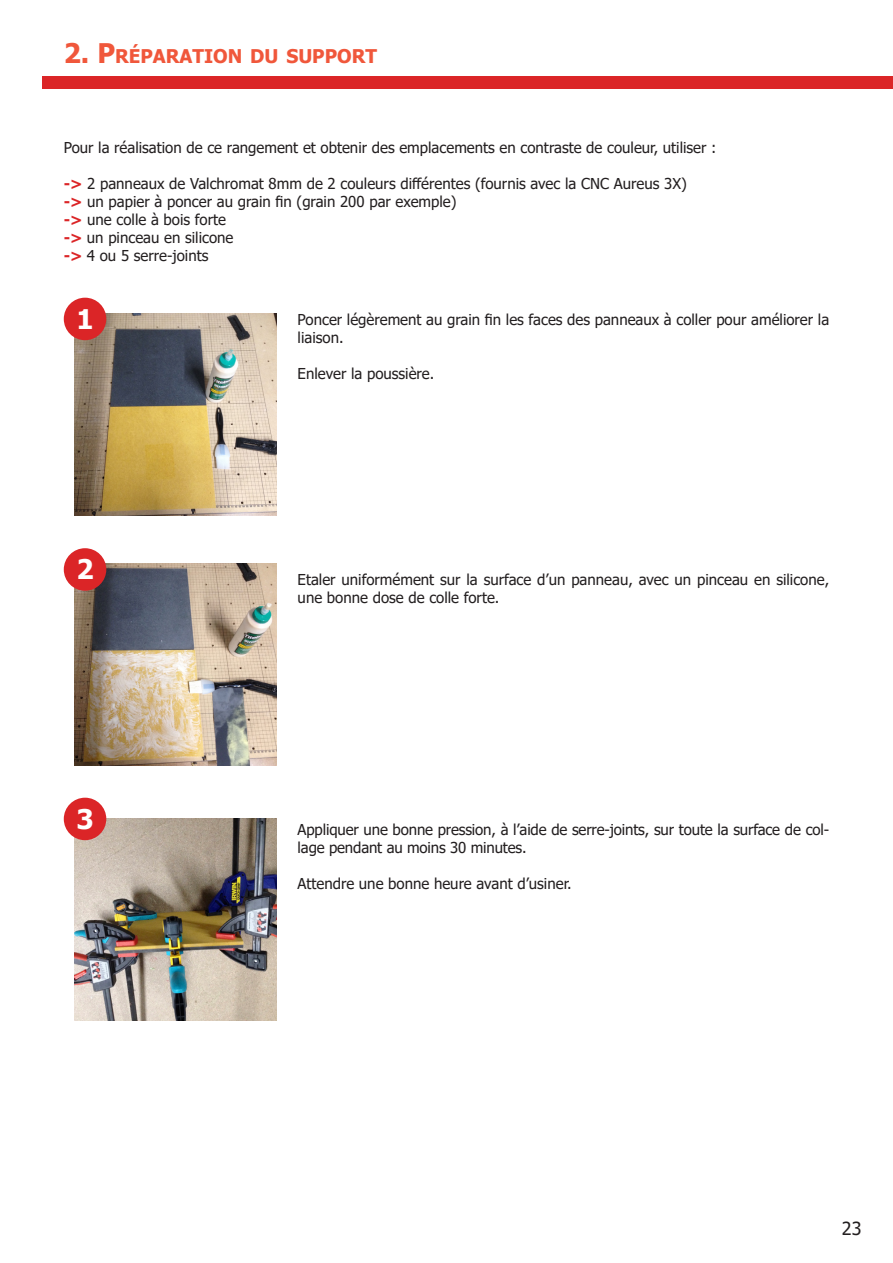
<style>
.page{position:relative;width:893px;height:1263px;background:#fff}
.page>*{position:absolute;margin:0;border:0;box-sizing:border-box;transform-origin:0 0}
.t1{font:700 27px "Tahoma";color:#fff}
.t2{font:700 18.9px "Tahoma";color:#f0573b}
.t3{font:18px "Tahoma";color:#231f20}
.t4{font:15px/18px "Tahoma";color:#231f20}
.s1{font-size:27px}
.s2{font-weight:700;color:#db2527}
</style>
<div class="page">
<img style="left:74px;top:819px;width:202px;height:202px">
<img style="left:74px;top:563px;width:202px;height:202px">
<img style="left:74px;top:314px;width:202px;height:202px">
<div style="left:43px;top:77px;width:850px;height:12px;background:#db2527"></div>
<div style="left:64px;top:298px;width:42px;height:42px;background:#db2527;border-radius:50%"></div>
<div style="left:64px;top:548px;width:42px;height:43px;background:#db2527;border-radius:50%"></div>
<div style="left:64px;top:798px;width:42px;height:42px;background:#db2527;border-radius:50%"></div>
<p class="t2" style="left:64px;top:43px;width:315px"><span class="s1">2. P</span>RÉPARATION DU SUPPORT</p>
<p class="t4" style="left:64px;top:140px;width:654px">Pour la réalisation de ce rangement et obtenir des emplacements en contraste de couleur, utiliser :</p>
<p class="t4" style="left:64px;top:176px;width:624px"><span class="s2">-&gt;</span> 2 panneaux de Valchromat 8mm de 2 couleurs différentes (fournis avec la CNC Aureus 3X)</p>
<p class="t4" style="left:64px;top:194px;width:394px"><span class="s2">-&gt;</span> un papier à poncer au grain fin (grain 200 par exemple)</p>
<p class="t4" style="left:64px;top:212px;width:164px"><span class="s2">-&gt;</span> une colle à bois forte</p>
<p class="t4" style="left:64px;top:230px;width:171px"><span class="s2">-&gt;</span> un pinceau en silicone</p>
<p class="t4" style="left:64px;top:248px;width:146px"><span class="s2">-&gt;</span> 4 ou 5 serre-joints</p>
<p class="t1" style="left:77px;top:300px;width:19px">1</p>
<p class="t1" style="left:77px;top:551px;width:19px">2</p>
<p class="t1" style="left:77px;top:800px;width:19px">3</p>
<p class="t4" style="left:298px;top:311px;width:533px">Poncer légèrement au grain fin les faces des panneaux à coller pour améliorer la liaison.</p>
<p class="t4" style="left:298px;top:365px;width:138px">Enlever la poussière.</p>
<p class="t4" style="left:298px;top:572px;width:533px">Etaler uniformément sur la surface d’un panneau, avec un pinceau en silicone, une bonne dose de colle forte.</p>
<p class="t4" style="left:298px;top:821px;width:533px">Appliquer une bonne pression, à l’aide de serre-joints, sur toute la surface de col&shy;lage pendant au moins 30 minutes.</p>
<p class="t4" style="left:298px;top:875px;width:275px">Attendre une bonne heure avant d’usiner.</p>
<p class="t3" style="left:842px;top:1216px;width:21px">23</p>
</div>
